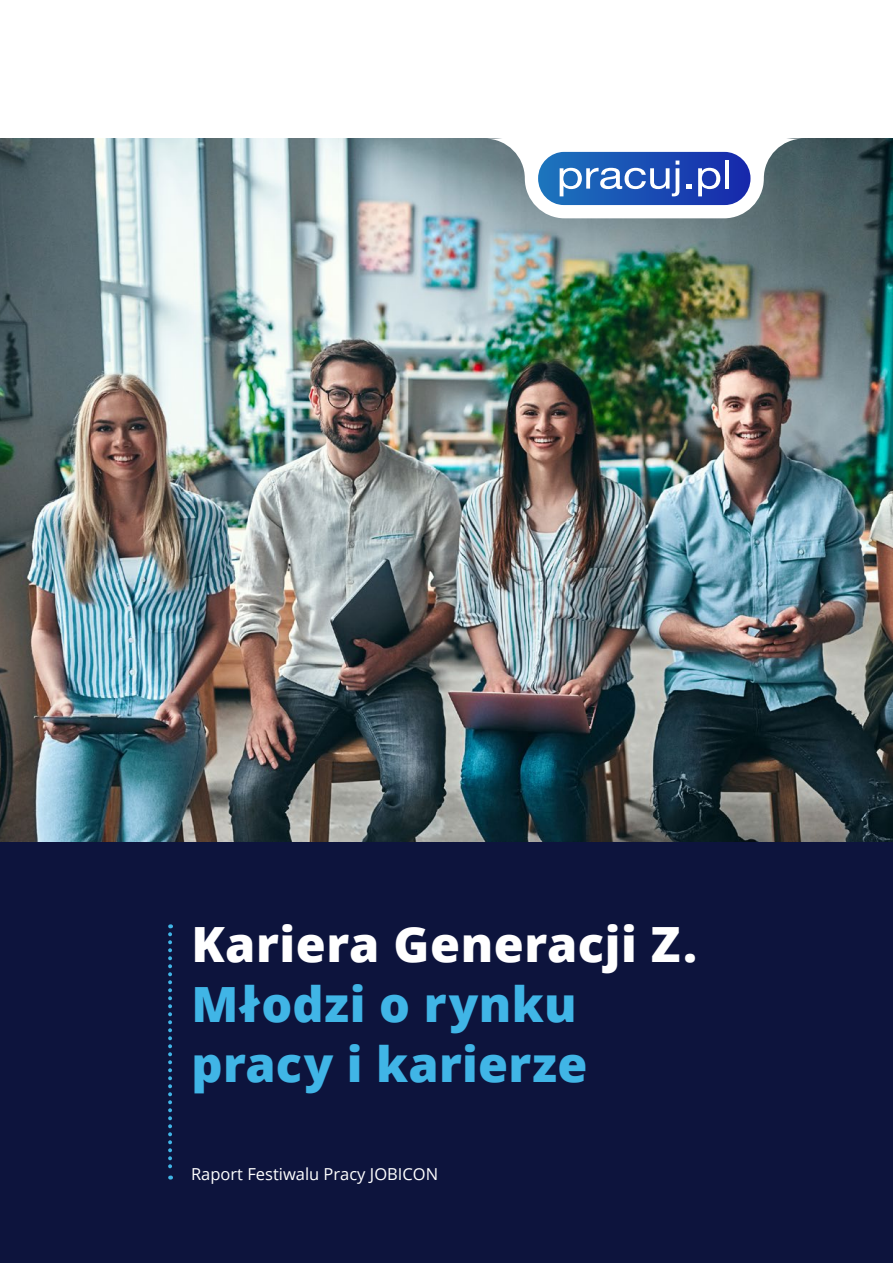
<style>
.page{position:relative;width:893px;height:1263px;background:#fff}
.page>*{position:absolute;margin:0;border:0;box-sizing:border-box;transform-origin:0 0}
.t1{font:800 48.6px/60px "Open Sans";letter-spacing:.01em;color:#40b5e6}
.t2{font:800 48.6px "Open Sans";letter-spacing:.01em;color:#fff}
.t3{font:16.5px "Open Sans";color:#fff}
</style>
<div class="page">
<div style="left:0;top:757px;width:893px;height:506px;background:#0d143d"></div>
<img style="left:0;top:139px;width:893px;height:703px">
<svg style="left:168px;top:934px;width:4px;height:245px"></svg>
<svg style="left:485px;top:138px;width:319px;height:80px"></svg>
<hr style="left:725px;top:161px;width:4px;height:28px;background:#fff">
<h1 class="t2" style="left:191px;top:907px;width:507px">Kariera Generacji Z.</h1>
<h1 class="t1" style="left:191px;top:972px;width:398px">Młodzi o rynku pracy i karierze</h1>
<p class="t3" style="left:191px;top:1162px;width:249px">Raport Festiwalu Pracy JOBICON</p>
</div>
